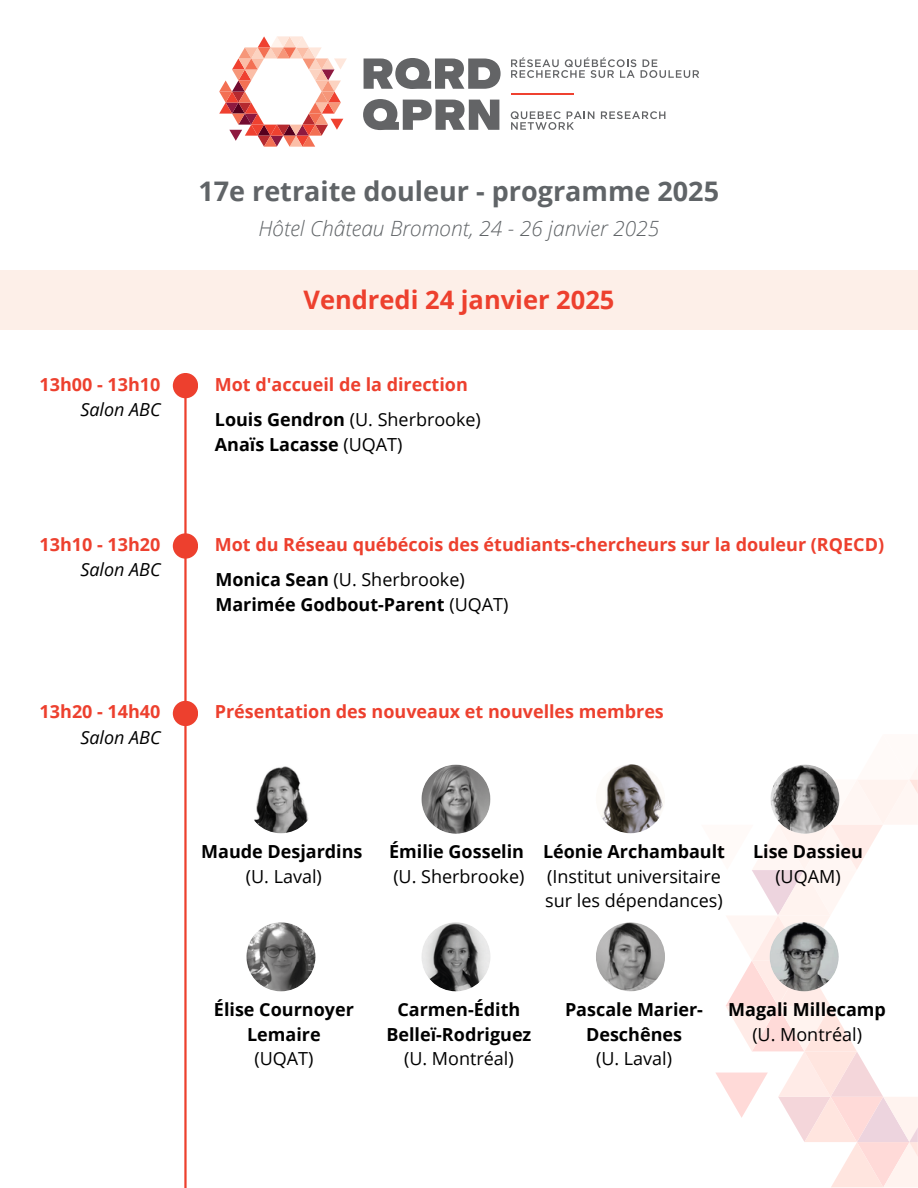
<style>
.page{position:relative;width:918px;height:1188px;background:#fff}
.page>*{position:absolute;margin:0;border:0;box-sizing:border-box;transform-origin:0 0}
.t1{font:700 27px "Open Sans";color:#606467}
.t2{font:700 25.5px "Open Sans";color:#ed402e}
.t3{font:italic 300 21px "Open Sans";color:#606467}
.t4{font:700 18px/24.8px "Open Sans";color:#000;text-align:center}
.t5{font:700 18px "Open Sans";color:#ed402e}
.t6{font:18px "Open Sans";color:#000}
.t7{font:italic 18px "Open Sans";color:#000}
.s1{font-weight:700}
.s2{font-weight:400}
</style>
<div class="page">
<svg style="left:716px;top:764px;width:202px;height:423px"></svg>
<svg style="left:219px;top:36px;width:128px;height:111px"></svg>
<svg style="left:511px;top:57px;width:188px;height:21px"></svg>
<svg style="left:601px;top:111px;width:64px;height:8px"></svg>
<svg style="left:511px;top:111px;width:83px;height:19px"></svg>
<hr style="left:511px;top:93px;width:63px;height:2px;background:#ef4130">
<svg style="left:364px;top:58px;width:137px;height:31px"></svg>
<svg style="left:363px;top:99px;width:136px;height:31px"></svg>
<div style="left:0;top:270px;width:918px;height:60px;background:#fdefe8"></div>
<hr style="left:184px;top:384px;width:3px;height:804px;background:#ed402e">
<div style="left:173px;top:373px;width:25px;height:25px;background:#ed402e;border-radius:50%"></div>
<div style="left:173px;top:533px;width:25px;height:26px;background:#ed402e;border-radius:50%"></div>
<div style="left:173px;top:701px;width:25px;height:25px;background:#ed402e;border-radius:50%"></div>
<img style="left:246px;top:764px;width:69px;height:69px;border-radius:50%">
<img style="left:421px;top:765px;width:69px;height:69px;border-radius:50%">
<img style="left:770px;top:765px;width:70px;height:69px;border-radius:50%">
<img style="left:596px;top:764px;width:69px;height:69px;border-radius:50%">
<img style="left:246px;top:922px;width:69px;height:69px;border-radius:50%">
<img style="left:421px;top:922px;width:69px;height:69px;border-radius:50%">
<img style="left:596px;top:922px;width:69px;height:69px;border-radius:50%">
<img style="left:770px;top:922px;width:69px;height:69px;border-radius:50%">
<h1 class="t1" style="left:198px;top:172px;width:522px">17e retraite douleur - programme 2025</h1>
<p class="t3" style="left:259px;top:214px;width:402px">Hôtel Château Bromont, 24 - 26 janvier 2025</p>
<p class="t2" style="left:303px;top:282px;width:313px">Vendredi 24 janvier 2025</p>
<h1 class="t5" style="left:40px;top:371px;width:122px">13h00 - 13h10</h1>
<h2 class="t5" style="left:215px;top:371px;width:255px">Mot d'accueil de la direction</h2>
<h3 class="t6" style="left:215px;top:407px;width:268px"><span class="s1">Louis Gendron</span> (U. Sherbrooke)</h3>
<p class="t4" style="left:215px;top:431px;width:189px">Anaïs Lacasse <span class="s2">(UQAT)</span></p>
<h3 class="t7" style="left:80px;top:396px;width:82px">Salon ABC</h3>
<h3 class="t5" style="left:40px;top:532px;width:122px">13h10 - 13h20</h3>
<p class="t5" style="left:215px;top:532px;width:671px">Mot du Réseau québécois des étudiants-chercheurs sur la douleur (RQECD)</p>
<p class="t6" style="left:215px;top:567px;width:251px"><span class="s1">Monica Sean</span> (U. Sherbrooke)</p>
<p class="t4" style="left:215px;top:592px;width:295px">Marimée Godbout-Parent <span class="s2">(UQAT)</span></p>
<h3 class="t7" style="left:80px;top:557px;width:82px">Salon ABC</h3>
<h3 class="t5" style="left:40px;top:699px;width:122px">13h20 - 14h40</h3>
<p class="t5" style="left:215px;top:699px;width:451px">Présentation des nouveaux et nouvelles membres</p>
<p class="t7" style="left:80px;top:724px;width:82px">Salon ABC</p>
<h3 class="t4" style="left:201px;top:838px;width:163px">Maude Desjardins</h3>
<p class="t6" style="left:246px;top:863px;width:78px">(U. Laval)</p>
<p class="t4" style="left:389px;top:839px;width:136px">Émilie Gosselin</p>
<p class="t6" style="left:393px;top:864px;width:133px">(U. Sherbrooke)</p>
<p class="t4" style="left:543px;top:838px;width:184px">Léonie Archambault</p>
<p class="t6" style="left:547px;top:863px;width:175px">(Institut universitaire</p>
<p class="t6" style="left:545px;top:888px;width:179px">sur les dépendances)</p>
<p class="t4" style="left:753px;top:839px;width:111px">Lise Dassieu</p>
<p class="t6" style="left:775px;top:864px;width:67px">(UQAM)</p>
<p class="t4" style="left:214px;top:997px;width:141px">Élise Cournoyer<br>Lemaire</p>
<p class="t6" style="left:254px;top:1046px;width:61px">(UQAT)</p>
<p class="t4" style="left:386px;top:997px;width:146px">Carmen-Édith<br>Belleï-Rodriguez</p>
<p class="t6" style="left:404px;top:1046px;width:111px">(U. Montréal)</p>
<p class="t4" style="left:565px;top:997px;width:140px">Pascale Marier-<br>Deschênes</p>
<p class="t6" style="left:596px;top:1046px;width:78px">(U. Laval)</p>
<p class="t4" style="left:728px;top:997px;width:159px">Magali Millecamp</p>
<p class="t6" style="left:752px;top:1021px;width:111px">(U. Montréal)</p>
</div>
